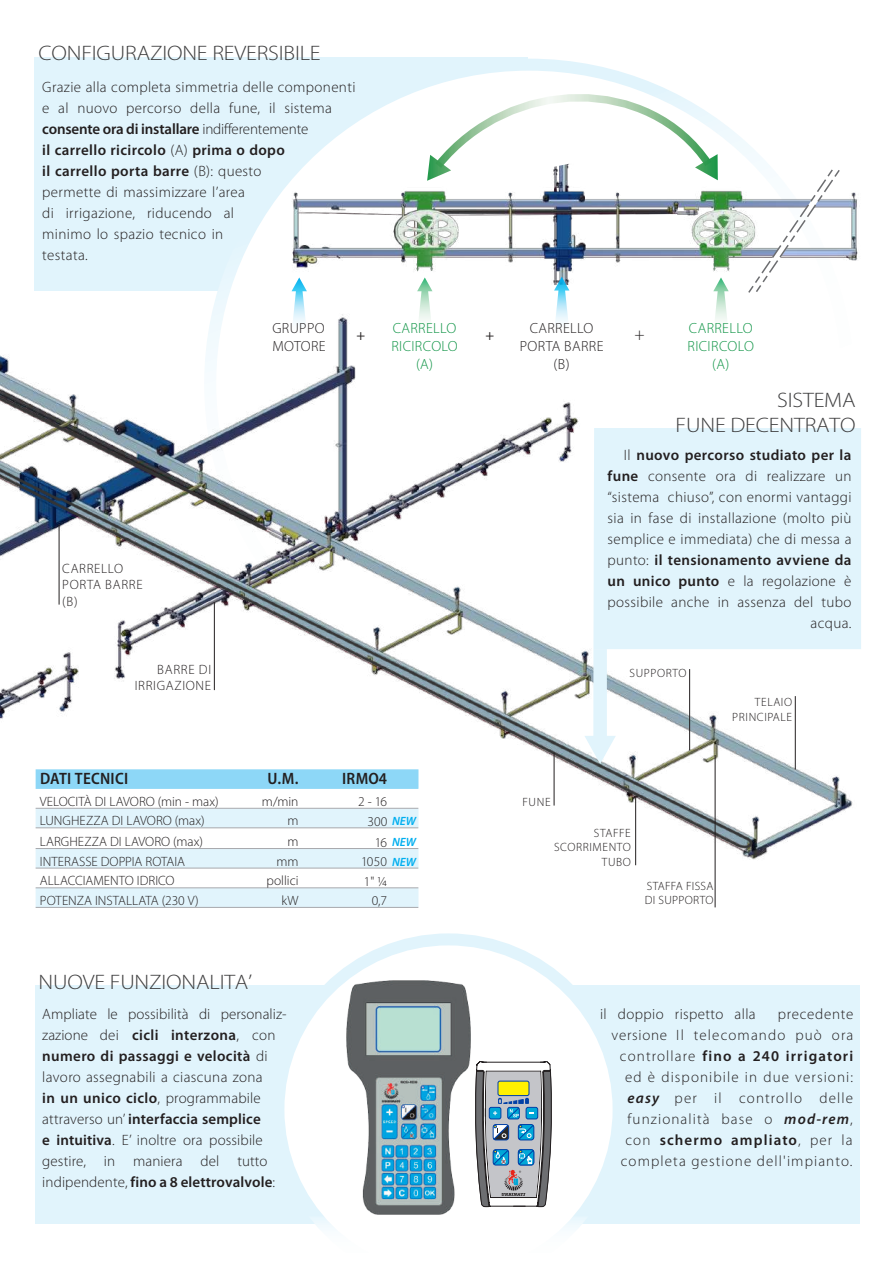
<style>
.page{position:relative;width:893px;height:1263px;background:#fff}
.page>*{position:absolute;margin:0;border:0;box-sizing:border-box;transform-origin:0 0}
.t1{font:300 21px/25.2px "Myriad Pro";letter-spacing:-.005em;color:#3e3e3f;text-align:right;scale:1.1 1}
.t2{font:italic 300 17.7px "Myriad Pro";color:#231f20}
.t3{font:600 semi-condensed 16.5px "Myriad Pro";letter-spacing:.02em;color:#231f20}
.t4{font:600 15.15px "Myriad Pro";letter-spacing:-.01em;color:#231f20}
.t5{font:300 15px/21px "Myriad Pro";letter-spacing:.025em;color:#231f20}
.t6{font:300 15px/21px "Myriad Pro";letter-spacing:.075em;color:#231f20;text-align:right}
.t7{font:300 14.7px/17.7px "Myriad Pro";letter-spacing:.025em;color:#0d9344;text-align:center}
.t8{font:300 14.7px/17.7px "Myriad Pro";letter-spacing:.025em;color:#231f20}
.t9{font:14.7px "Myriad Pro";color:#231f20}
.t10{font:300 13.5px/19.8px "Myriad Pro";letter-spacing:.005em;color:#231f20;text-align:right}
.t11{font:300 13.5px/16.2px "Myriad Pro";letter-spacing:.05em;color:#231f20}
.t12{font:300 12px/14.4px "Myriad Pro";letter-spacing:.05em;color:#231f20;text-align:right}
.t13{font:300 12px/14.4px "Myriad Pro";letter-spacing:.025em;color:#231f20}
.t14{font:italic 600 12px/20.7px "Myriad Pro";letter-spacing:.005em;color:#00aeef}
.s1{font-weight:300}
.s2{font-weight:600}
.s3{font-weight:600;font-style:italic}
</style>
<div class="page">
<img style="left:0;top:57px;width:853px;height:851px">
<hr style="left:554px;top:753px;width:1px;height:52px;background:#231f20">
<hr style="left:59px;top:525px;width:1px;height:80px;background:#231f20">
<hr style="left:214px;top:602px;width:1px;height:88px;background:#231f20">
<hr style="left:715px;top:755px;width:1px;height:152px;background:#231f20">
<hr style="left:795px;top:696px;width:1px;height:73px;background:#231f20">
<hr style="left:635px;top:798px;width:1px;height:67px;background:#231f20">
<hr style="left:689px;top:669px;width:1px;height:81px;background:#231f20">
<div style="left:35px;top:985px;width:825px;height:239px;background:#e1f4fc"></div>
<svg style="left:584px;top:649px;width:32px;height:115px"></svg>
<svg style="left:284px;top:933px;width:329px;height:297px"></svg>
<img style="left:347px;top:981px;width:123px;height:233px">
<svg style="left:469px;top:1054px;width:86px;height:176px;background:#b1bbbd"></svg>
<div style="left:593px;top:428px;width:268px;height:221px;background:#e1f4fc"></div>
<svg style="left:36px;top:769px;width:382px;height:20px;background:#8fd7f7"></svg>
<svg style="left:36px;top:809px;width:382px;height:98px"></svg>
<hr style="left:36px;top:808px;width:382px;height:1px;background:#a8a9ad">
<hr style="left:36px;top:868px;width:382px;height:1px;background:#a8a9ad">
<hr style="left:36px;top:827px;width:382px;height:1px;background:#a8a9ad">
<hr style="left:36px;top:848px;width:382px;height:1px;background:#a8a9ad">
<hr style="left:36px;top:887px;width:382px;height:1px;background:#a8a9ad">
<hr style="left:36px;top:907px;width:382px;height:1px;background:#a8a9ad">
<img style="left:268px;top:138px;width:469px;height:186px">
<img style="left:737px;top:138px;width:121px;height:186px">
<svg style="left:747px;top:168px;width:94px;height:126px"></svg>
<svg style="left:427px;top:75px;width:292px;height:106px"></svg>
<svg style="left:292px;top:277px;width:15px;height:56px"></svg>
<svg style="left:417px;top:277px;width:16px;height:56px"></svg>
<svg style="left:554px;top:277px;width:15px;height:55px"></svg>
<svg style="left:713px;top:277px;width:16px;height:56px"></svg>
<h1 class="t1" style="left:39px;top:41px;width:258px">CONFIGURAZIONE REVERSIBILE</h1>
<p class="t5" style="left:42px;top:76px;width:315px">Grazie alla completa simmetria delle componenti e al nuovo percorso della fune, il sistema</p>
<p class="t4" style="left:42px;top:119px;width:268px">consente ora di installare <span class="s1">indifferentemente</span></p>
<p class="t5" style="left:42px;top:139px;width:244px"><span class="s2">il carrello ricircolo</span> (A) <span class="s2">prima o dopo il carrello porta barre</span> (B): questo permette di massimizzare l’area<br>di irrigazione, riducendo al minimo lo spazio tecnico in<br>testata.</p>
<p class="t8" style="left:272px;top:319px;width:55px">GRUPPO<br>MOTORE</p>
<p class="t8" style="left:520px;top:319px;width:85px;text-align:center">CARRELLO<br>PORTA BARRE (B)</p>
<p class="t9" style="left:357px;top:326px;width:10px">+</p>
<p class="t9" style="left:486px;top:326px;width:10px">+</p>
<p class="t2" style="left:634px;top:324px;width:12px">+</p>
<p class="t7" style="left:688px;top:319px;width:68px">CARRELLO<br>RICIRCOLO (A)</p>
<p class="t7" style="left:391px;top:319px;width:68px">CARRELLO<br>RICIRCOLO (A)</p>
<p class="t11" style="left:62px;top:560px;width:82px">CARRELLO<br>PORTA BARRE (B)</p>
<p class="t11" style="left:135px;top:661px;width:78px;text-align:right">BARRE DI<br>IRRIGAZIONE</p>
<p class="t3" style="left:40px;top:768px;width:90px">DATI TECNICI</p>
<p class="t3" style="left:268px;top:768px;width:32px">U.M.</p>
<p class="t3" style="left:342px;top:768px;width:47px">IRMO4</p>
<p class="t10" style="left:40px;top:791px;width:180px">VELOCITÀ DI LAVORO (min - max)</p>
<p class="t10" style="left:262px;top:791px;width:38px">m/min</p>
<p class="t10" style="left:40px;top:811px;width:166px">LUNGHEZZA DI LAVORO (max)</p>
<p class="t10" style="left:287px;top:811px;width:13px">m</p>
<p class="t10" style="left:40px;top:831px;width:165px">LARGHEZZA DI LAVORO (max)</p>
<p class="t10" style="left:287px;top:831px;width:13px">m</p>
<p class="t10" style="left:40px;top:851px;width:147px">INTERASSE DOPPIA ROTAIA</p>
<p class="t10" style="left:276px;top:851px;width:24px">mm</p>
<p class="t10" style="left:40px;top:871px;width:136px">ALLACCIAMENTO IDRICO</p>
<p class="t10" style="left:266px;top:871px;width:34px">pollici</p>
<p class="t10" style="left:40px;top:890px;width:160px">POTENZA INSTALLATA (230 V)</p>
<p class="t10" style="left:282px;top:890px;width:18px">kW</p>
<p class="t10" style="left:358px;top:792px;width:31px">2 - 16<br>300<br>16<br>1050<br>1" ¼<br>0,7</p>
<p class="t14" style="left:392px;top:811px;width:26px">NEW<br>NEW</p>
<p class="t14" style="left:392px;top:851px;width:26px">NEW</p>
<h1 class="t1" style="left:39px;top:969px;width:196px">NUOVE FUNZIONALITA’</h1>
<h1 class="t1" style="left:676px;top:387px;width:165px">SISTEMA<br>FUNE DECENTRATO</h1>
<p class="t5" style="left:608px;top:445px;width:245px;text-align:right">Il <span class="s2">nuovo percorso studiato per la fune</span> consente ora di realizzare un “sistema chiuso”, con enormi vantaggi sia in fase di installazione (molto più semplice e immediata) che di messa a punto: <span class="s2">il tensionamento avviene da un unico punto</span> e la regolazione è possibile anche in assenza del tubo acqua.</p>
<p class="t12" style="left:629px;top:666px;width:58px">SUPPORTO</p>
<p class="t12" style="left:732px;top:695px;width:61px">TELAIO<br>PRINCIPALE</p>
<p class="t12" style="left:522px;top:794px;width:30px">FUNE</p>
<p class="t12" style="left:554px;top:825px;width:78px">STAFFE<br>SCORRIMENTO<br>TUBO</p>
<p class="t13" style="left:645px;top:879px;width:70px">STAFFA FISSA<br>DI SUPPORTO</p>
<p class="t5" style="left:42px;top:1004px;width:246px">Ampliate le possibilità di personaliz&shy;zazione dei <span class="s2">cicli interzona</span>, con <span class="s2">numero di passaggi e velocità</span> di lavoro assegnabili a ciascuna zona<br><span class="s2">in un unico ciclo</span>, programmabile attraverso un’ <span class="s2">interfaccia semplice<br>e intuitiva</span>. E’ inoltre ora possibile gestire, in maniera del tutto indipendente, <span class="s2">fino a 8 elettrovalvole</span>:</p>
<p class="t5" style="left:600px;top:1004px;width:157px">il doppio rispetto alla</p>
<p class="t6" style="left:612px;top:1004px;width:243px">precedente<br>versione Il telecomando può ora controllare <span class="s2">fino a 240 irrigatori </span>ed è disponibile in due versioni: <span class="s3">easy</span> per il controllo delle funzionalità base o <span class="s3">mod-rem</span>, con <span class="s2">schermo ampliato</span>, per la completa gestione dell'impianto.</p>
</div>
